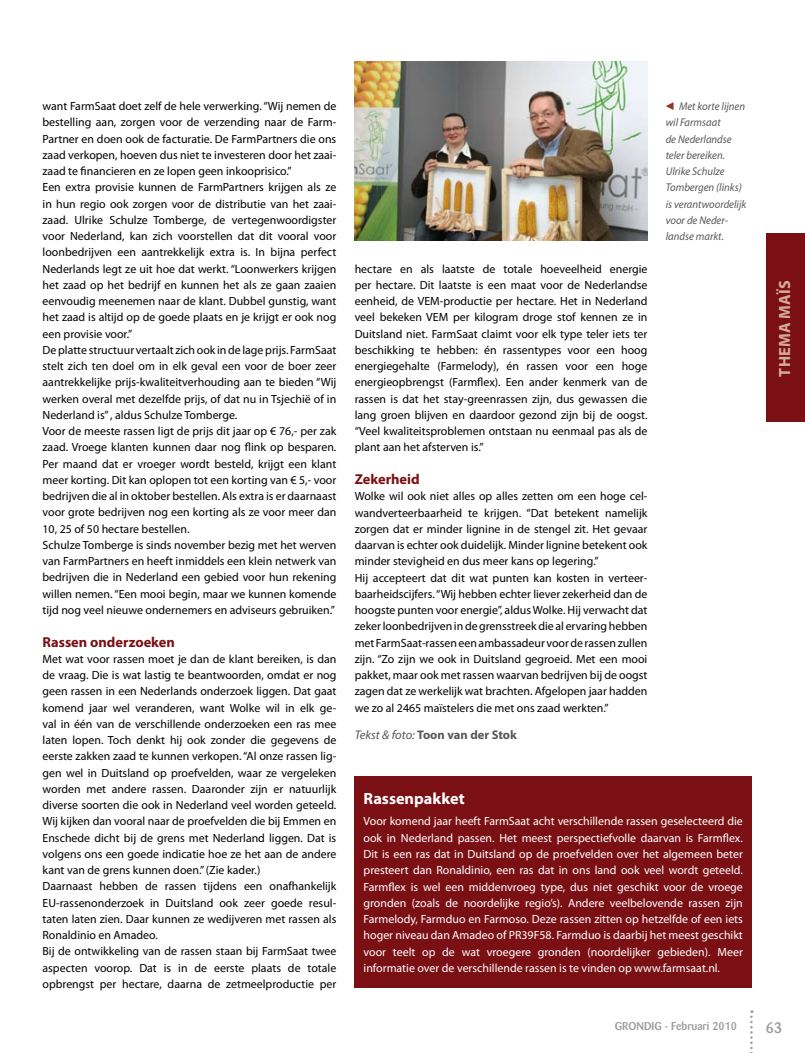
<style>
.page{position:relative;width:805px;height:1053px;background:#fff}
.page>*{position:absolute;margin:0;border:0;box-sizing:border-box;transform-origin:0 0}
.t1{font:700 16.25px "Myriad Pro";color:#fff}
.t2{font:700 16.25px "Myriad Pro";letter-spacing:.02em;color:#d5ab9a}
.t3{font:500 15px "Barmeno Pro";color:#9c9d9f}
.t4{font:700 14.38px "Myriad Pro";color:#7a1013}
.t5{font:700 12.5px "Myriad Pro";color:#58585a}
.t6{font:11.88px/16.2px "Myriad Pro";color:#000}
.t7{font:11.88px/16.2px "Myriad Pro";color:#fff;text-align:justify}
.t8{font:italic 11.25px/16.2px "Myriad Pro";color:#58585a;scale:.95 1}
.t9{font:500 11.25px "Barmeno Pro";color:#9c9d9f}
.s1{font-weight:400;font-style:italic}
</style>
<div class="page">
<svg style="left:665px;top:102px;width:8px;height:8px"></svg>
<div style="left:354px;top:776px;width:397px;height:212px;background:#7a1013"></div>
<img style="left:354px;top:61px;width:293px;height:179px">
<svg style="left:750px;top:1010px;width:2px;height:43px"></svg>
<div style="left:766px;top:234px;width:38px;height:188px;background:#7a1013"></div>
<p class="t6" style="left:43px;top:98px;width:295px">want FarmSaat doet zelf de hele verwerking. “Wij nemen de bestelling aan, zorgen voor de verzending naar de Farm-Partner en doen ook de facturatie. De FarmPartners die ons zaad verkopen, hoeven dus niet te investeren door het zaai&shy;zaad te financieren en ze lopen geen inkooprisico.”<br>Een extra provisie kunnen de FarmPartners krijgen als ze in hun regio ook zorgen voor de distributie van het zaai&shy;zaad. Ulrike Schulze Tomberge, de vertegenwoordigster voor Nederland, kan zich voorstellen dat dit vooral voor loonbedrijven een aantrekkelijk extra is. In bijna perfect Nederlands legt ze uit hoe dat werkt. “Loonwerkers krijgen het zaad op het bedrijf en kunnen het als ze gaan zaaien eenvoudig meenemen naar de klant. Dubbel gunstig, want het zaad is altijd op de goede plaats en je krijgt er ook nog een provisie voor.”<br>De platte structuur vertaalt zich ook in de lage prijs. FarmSaat stelt zich ten doel om in elk geval een voor de boer zeer aantrekkelijke prijs-kwaliteitverhouding aan te bieden “Wij werken overal met dezelfde prijs, of dat nu in Tsjechië of in Nederland is” , aldus Schulze Tomberge.<br>Voor de meeste rassen ligt de prijs dit jaar op € 76,- per zak zaad. Vroege klanten kunnen daar nog flink op besparen.<br>Per maand dat er vroeger wordt besteld, krijgt een klant meer korting. Dit kan oplopen tot een korting van € 5,- voor bedrijven die al in oktober bestellen. Als extra is er daarnaast voor grote bedrijven nog een korting als ze voor meer dan 10, 25 of 50 hectare bestellen.<br>Schulze Tomberge is sinds november bezig met het werven van FarmPartners en heeft inmiddels een klein netwerk van bedrijven die in Nederland een gebied voor hun rekening willen nemen. “Een mooi begin, maar we kunnen komende tijd nog veel nieuwe ondernemers en adviseurs gebruiken.”</p>
<p class="t4" style="left:43px;top:632px;width:134px">Rassen onderzoeken</p>
<p class="t6" style="left:43px;top:650px;width:295px">Met wat voor rassen moet je dan de klant bereiken, is dan de vraag. Die is wat lastig te beantwoorden, omdat er nog geen rassen in een Nederlands onderzoek liggen. Dat gaat komend jaar wel veranderen, want Wolke wil in elk ge&shy;val in één van de verschillende onderzoeken een ras mee laten lopen. Toch denkt hij ook zonder die gegevens de eerste zakken zaad te kunnen verkopen. “Al onze rassen lig&shy;gen wel in Duitsland op proefvelden, waar ze vergeleken worden met andere rassen. Daaronder zijn er natuurlijk diverse soorten die ook in Nederland veel worden geteeld.<br>Wij kijken dan vooral naar de proefvelden die bij Emmen en Enschede dicht bij de grens met Nederland liggen. Dat is volgens ons een goede indicatie hoe ze het aan de andere kant van de grens kunnen doen.” (Zie kader.)<br>Daarnaast hebben de rassen tijdens een onafhankelijk EU-rassenonderzoek in Duitsland ook zeer goede resul&shy;taten laten zien. Daar kunnen ze wedijveren met rassen als Ronaldinio en Amadeo.<br>Bij de ontwikkeling van de rassen staan bij FarmSaat twee aspecten voorop. Dat is in de eerste plaats de totale opbrengst per hectare, daarna de zetmeelproductie per</p>
<p class="t6" style="left:354px;top:260px;width:294px;text-align:justify">hectare en als laatste de totale hoeveelheid energie per hectare. Dit laatste is een maat voor de Nederlandse eenheid, de VEM-productie per hectare. Het in Nederland veel bekeken VEM per kilogram droge stof kennen ze in Duitsland niet. FarmSaat claimt voor elk type teler iets ter beschikking te hebben: én rassentypes voor een hoog energiegehalte (Farmelody), én rassen voor een hoge energieopbrengst (Farmflex). Een ander kenmerk van de rassen is dat het stay-greenrassen zijn, dus gewassen die lang groen blijven en daardoor gezond zijn bij de oogst. “Veel kwaliteitsproblemen ontstaan nu eenmaal pas als de plant aan het afsterven is.”</p>
<p class="t4" style="left:354px;top:470px;width:66px">Zekerheid</p>
<p class="t6" style="left:354px;top:488px;width:294px">Wolke wil ook niet alles op alles zetten om een hoge cel&shy;wandverteerbaarheid te krijgen. “Dat betekent namelijk zorgen dat er minder lignine in de stengel zit. Het gevaar daarvan is echter ook duidelijk. Minder lignine betekent ook minder stevigheid en dus meer kans op legering.”<br>Hij accepteert dat dit wat punten kan kosten in verteer&shy;baarheidscijfers. “Wij hebben echter liever zekerheid dan de hoogste punten voor energie”, aldus Wolke. Hij verwacht dat zeker loonbedrijven in de grensstreek die al ervaring hebben met FarmSaat-rassen een ambassadeur voor de rassen zullen zijn. “Zo zijn we ook in Duitsland gegroeid. Met een mooi pakket, maar ook met rassen waarvan bedrijven bij de oogst zagen dat ze werkelijk wat brachten. Afgelopen jaar hadden we zo al 2465 maïstelers die met ons zaad werkten.”</p>
<p class="t5" style="left:354px;top:726px;width:164px"><span class="s1">Tekst &amp; foto:</span> Toon van der Stok</p>
<p class="t8" style="left:665px;top:98px;width:86px;text-indent:13px">Met korte lijnen wil Farmsaat<br>de Nederlandse teler bereiken.<br>Ulrike Schulze<br>Tombergen (links) is verantwoordelijk voor de Neder&shy;landse markt.</p>
<h1 class="t1" style="left:363px;top:788px;width:102px">Rassenpakket</h1>
<p class="t7" style="left:363px;top:813px;width:381px">Voor komend jaar heeft FarmSaat acht verschillende rassen geselecteerd die ook in Nederland passen. Het meest perspectiefvolle daarvan is Farmflex.<br>Dit is een ras dat in Duitsland op de proefvelden over het algemeen beter presteert dan Ronaldinio, een ras dat in ons land ook veel wordt geteeld.<br>Farmflex is wel een middenvroeg type, dus niet geschikt voor de vroege gronden (zoals de noordelijke regio’s). Andere veelbelovende rassen zijn Farmelody, Farmduo en Farmoso. Deze rassen zitten op hetzelfde of een iets hoger niveau dan Amadeo of PR39F58. Farmduo is daarbij het meest geschikt voor teelt op de wat vroegere gronden (noordelijker gebieden). Meer informatie over de verschillende rassen is te vinden op www.farmsaat.nl.</p>
<h1 class="t2" style="left:773px;top:376px;width:98px;rotate:-90deg">thema maïs</h1>
<p class="t9" style="left:614px;top:1018px;width:123px">GRONDIG - Februari 2010</p>
<p class="t3" style="left:765px;top:1017px;width:18px">63</p>
</div>
